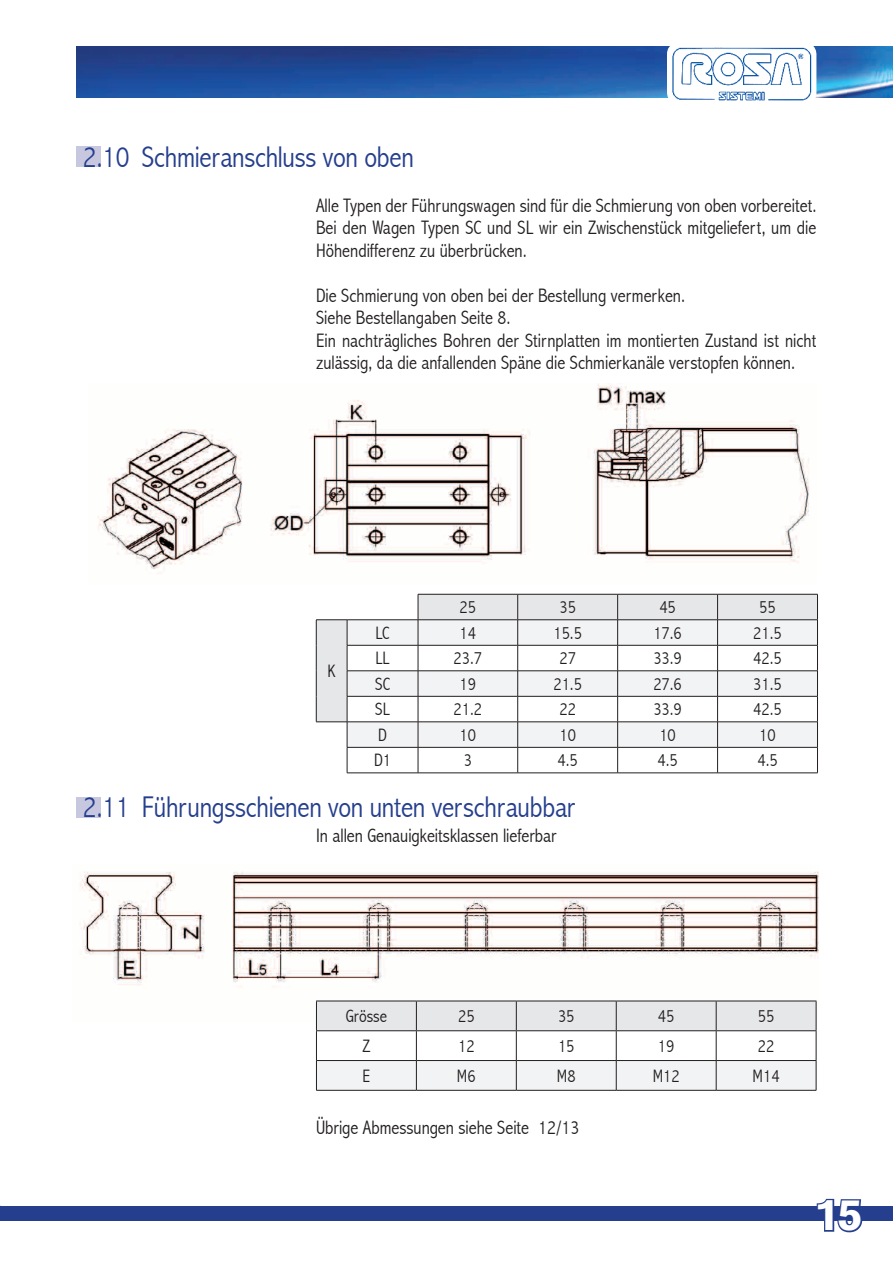
<style>
.page{position:relative;width:893px;height:1263px;background:#fff}
.page>*{position:absolute;margin:0;border:0;box-sizing:border-box;transform-origin:0 0}
.t1{font:700 43.5px "Ad Grotesk SB";color:#fff}
.t2{font:300 condensed 30px "Abadi";letter-spacing:-.01em;color:#253f8e}
.t3{font:300 condensed 19.5px/22.5px "Abadi";color:#231f20;text-align:justify}
.t4{font:300 condensed 18px "Abadi";color:#231f20}
</style>
<div class="page">
<div style="left:0;top:1205px;width:893px;height:15px;background:#253f8e"></div>
<svg style="left:815px;top:1198px;width:49px;height:35px"></svg>
<img style="left:80px;top:871px;width:739px;height:130px">
<img style="left:77px;top:46px;width:816px;height:52px">
<div style="left:667px;top:43px;width:149px;height:61px;background:#fff;border-radius:11px"></div>
<img style="left:672px;top:47px;width:140px;height:53px">
<svg style="left:317px;top:594px;width:500px;height:127px;fill:#e6e7e9"></svg>
<svg style="left:348px;top:620px;width:469px;height:127px;fill:#f2f3f4"></svg>
<hr style="left:347px;top:645px;width:71px;height:1px;background:#231f20">
<hr style="left:418px;top:645px;width:100px;height:1px;background:#231f20">
<hr style="left:518px;top:645px;width:100px;height:1px;background:#231f20">
<hr style="left:618px;top:645px;width:100px;height:1px;background:#231f20">
<hr style="left:718px;top:645px;width:100px;height:1px;background:#231f20">
<hr style="left:347px;top:670px;width:71px;height:1px;background:#231f20">
<hr style="left:418px;top:670px;width:100px;height:1px;background:#231f20">
<hr style="left:518px;top:670px;width:100px;height:1px;background:#231f20">
<hr style="left:618px;top:670px;width:100px;height:1px;background:#231f20">
<hr style="left:718px;top:670px;width:100px;height:1px;background:#231f20">
<svg style="left:316px;top:620px;width:1px;height:101px"></svg>
<hr style="left:347px;top:696px;width:71px;height:1px;background:#231f20">
<hr style="left:418px;top:696px;width:100px;height:1px;background:#231f20">
<hr style="left:518px;top:696px;width:100px;height:1px;background:#231f20">
<hr style="left:618px;top:696px;width:100px;height:1px;background:#231f20">
<hr style="left:718px;top:696px;width:100px;height:1px;background:#231f20">
<hr style="left:347px;top:721px;width:71px;height:1px;background:#231f20">
<hr style="left:418px;top:721px;width:100px;height:1px;background:#231f20">
<hr style="left:518px;top:721px;width:100px;height:1px;background:#231f20">
<hr style="left:618px;top:721px;width:100px;height:1px;background:#231f20">
<hr style="left:718px;top:721px;width:100px;height:1px;background:#231f20">
<hr style="left:347px;top:747px;width:71px;height:1px;background:#231f20">
<hr style="left:418px;top:747px;width:100px;height:1px;background:#231f20">
<hr style="left:518px;top:747px;width:100px;height:1px;background:#231f20">
<hr style="left:618px;top:747px;width:100px;height:1px;background:#231f20">
<hr style="left:718px;top:747px;width:100px;height:1px;background:#231f20">
<hr style="left:347px;top:773px;width:71px;height:1px;background:#231f20">
<hr style="left:418px;top:773px;width:100px;height:1px;background:#231f20">
<hr style="left:518px;top:773px;width:100px;height:1px;background:#231f20">
<hr style="left:618px;top:773px;width:100px;height:1px;background:#231f20">
<hr style="left:718px;top:773px;width:100px;height:1px;background:#231f20">
<hr style="left:316px;top:619px;width:31px;height:1px;background:#231f20">
<hr style="left:347px;top:619px;width:71px;height:1px;background:#231f20">
<hr style="left:316px;top:721px;width:31px;height:1px;background:#231f20">
<svg style="left:347px;top:620px;width:1px;height:153px"></svg>
<svg style="left:418px;top:595px;width:1px;height:178px"></svg>
<hr style="left:418px;top:594px;width:100px;height:1px;background:#231f20">
<hr style="left:518px;top:594px;width:100px;height:1px;background:#231f20">
<hr style="left:618px;top:594px;width:100px;height:1px;background:#231f20">
<hr style="left:718px;top:594px;width:100px;height:1px;background:#231f20">
<svg style="left:517px;top:594px;width:1px;height:179px"></svg>
<svg style="left:617px;top:594px;width:1px;height:179px"></svg>
<svg style="left:717px;top:594px;width:1px;height:179px"></svg>
<svg style="left:817px;top:594px;width:1px;height:179px"></svg>
<hr style="left:418px;top:619px;width:100px;height:1px;background:#231f20">
<hr style="left:518px;top:619px;width:100px;height:1px;background:#231f20">
<hr style="left:618px;top:619px;width:100px;height:1px;background:#231f20">
<hr style="left:718px;top:619px;width:100px;height:1px;background:#231f20">
<svg style="left:316px;top:1001px;width:501px;height:89px"></svg>
<hr style="left:316px;top:1090px;width:100px;height:1px;background:#231f20">
<hr style="left:416px;top:1090px;width:100px;height:1px;background:#231f20">
<hr style="left:516px;top:1090px;width:100px;height:1px;background:#231f20">
<hr style="left:616px;top:1090px;width:100px;height:1px;background:#231f20">
<hr style="left:716px;top:1090px;width:100px;height:1px;background:#231f20">
<div style="left:77px;top:146px;width:24px;height:21px;background:#c7c7e0"></div>
<img style="left:97px;top:383px;width:712px;height:191px">
<div style="left:77px;top:797px;width:24px;height:20px;background:#c7c7e0"></div>
<p class="t2" style="left:83px;top:139px;width:332px">2.10 Schmieranschluss von oben</p>
<p class="t3" style="left:316px;top:194px;width:502px">Alle Typen der Führungswagen sind für die Schmierung von oben vorbereitet.<br>Bei den Wagen Typen SC und SL wir ein Zwischenstück mitgeliefert, um die Höhendifferenz zu überbrücken.</p>
<p class="t3" style="left:316px;top:284px;width:370px">Die Schmierung von oben bei der Bestellung vermerken.</p>
<p class="t3" style="left:316px;top:306px;width:196px">Siehe Bestellangaben Seite 8.</p>
<p class="t3" style="left:316px;top:329px;width:502px">Ein nachträgliches Bohren der Stirnplatten im montierten Zustand ist nicht zulässig, da die anfallenden Späne die Schmierkanäle verstopfen können.</p>
<p class="t4" style="left:328px;top:661px;width:10px">K</p>
<p class="t4" style="left:460px;top:597px;width:18px">25</p>
<p class="t4" style="left:559px;top:597px;width:18px">35</p>
<p class="t4" style="left:659px;top:597px;width:18px">45</p>
<p class="t4" style="left:759px;top:597px;width:18px">55</p>
<p class="t4" style="left:376px;top:622px;width:15px">LC</p>
<p class="t4" style="left:460px;top:622px;width:18px">14</p>
<p class="t4" style="left:553px;top:622px;width:30px">15.5</p>
<p class="t4" style="left:653px;top:622px;width:30px">17.6</p>
<p class="t4" style="left:753px;top:622px;width:30px">21.5</p>
<p class="t4" style="left:375px;top:648px;width:16px">LL</p>
<p class="t4" style="left:454px;top:648px;width:30px">23.7</p>
<p class="t4" style="left:559px;top:648px;width:18px">27</p>
<p class="t4" style="left:653px;top:648px;width:30px">33.9</p>
<p class="t4" style="left:753px;top:648px;width:30px">42.5</p>
<p class="t4" style="left:375px;top:673px;width:16px">SC</p>
<p class="t4" style="left:460px;top:673px;width:18px">19</p>
<p class="t4" style="left:553px;top:673px;width:30px">21.5</p>
<p class="t4" style="left:653px;top:673px;width:30px">27.6</p>
<p class="t4" style="left:753px;top:673px;width:30px">31.5</p>
<p class="t4" style="left:375px;top:699px;width:16px">SL</p>
<p class="t4" style="left:454px;top:699px;width:30px">21.2</p>
<p class="t4" style="left:559px;top:699px;width:18px">22</p>
<p class="t4" style="left:653px;top:699px;width:30px">33.9</p>
<p class="t4" style="left:753px;top:699px;width:30px">42.5</p>
<p class="t4" style="left:378px;top:724px;width:10px">D</p>
<p class="t4" style="left:460px;top:724px;width:18px">10</p>
<p class="t4" style="left:559px;top:724px;width:18px">10</p>
<p class="t4" style="left:659px;top:724px;width:18px">10</p>
<p class="t4" style="left:759px;top:724px;width:18px">10</p>
<p class="t4" style="left:374px;top:750px;width:19px">D1</p>
<p class="t4" style="left:464px;top:750px;width:10px">3</p>
<p class="t4" style="left:558px;top:750px;width:22px">4.5</p>
<p class="t4" style="left:657px;top:750px;width:22px">4.5</p>
<p class="t4" style="left:757px;top:750px;width:22px">4.5</p>
<p class="t2" style="left:83px;top:790px;width:494px">2.11 Führungsschienen von unten verschraubbar</p>
<p class="t3" style="left:316px;top:824px;width:242px">In allen Genauigkeitsklassen lieferbar</p>
<p class="t4" style="left:346px;top:1006px;width:43px">Grösse</p>
<p class="t4" style="left:458px;top:1006px;width:18px">25</p>
<p class="t4" style="left:558px;top:1006px;width:18px">35</p>
<p class="t4" style="left:658px;top:1006px;width:18px">45</p>
<p class="t4" style="left:758px;top:1006px;width:18px">55</p>
<p class="t4" style="left:363px;top:1035px;width:9px">Z</p>
<p class="t4" style="left:458px;top:1035px;width:18px">12</p>
<p class="t4" style="left:558px;top:1035px;width:18px">15</p>
<p class="t4" style="left:658px;top:1035px;width:18px">19</p>
<p class="t4" style="left:758px;top:1035px;width:18px">22</p>
<p class="t4" style="left:362px;top:1065px;width:9px">E</p>
<p class="t4" style="left:457px;top:1065px;width:20px">M6</p>
<p class="t4" style="left:557px;top:1065px;width:20px">M8</p>
<p class="t4" style="left:653px;top:1065px;width:28px">M12</p>
<p class="t4" style="left:753px;top:1065px;width:28px">M14</p>
<p class="t3" style="left:316px;top:1116px;width:265px">Übrige Abmessungen siehe Seite 12/13</p>
<h1 class="t1" style="left:815px;top:1188px;width:49px">15</h1>
</div>
